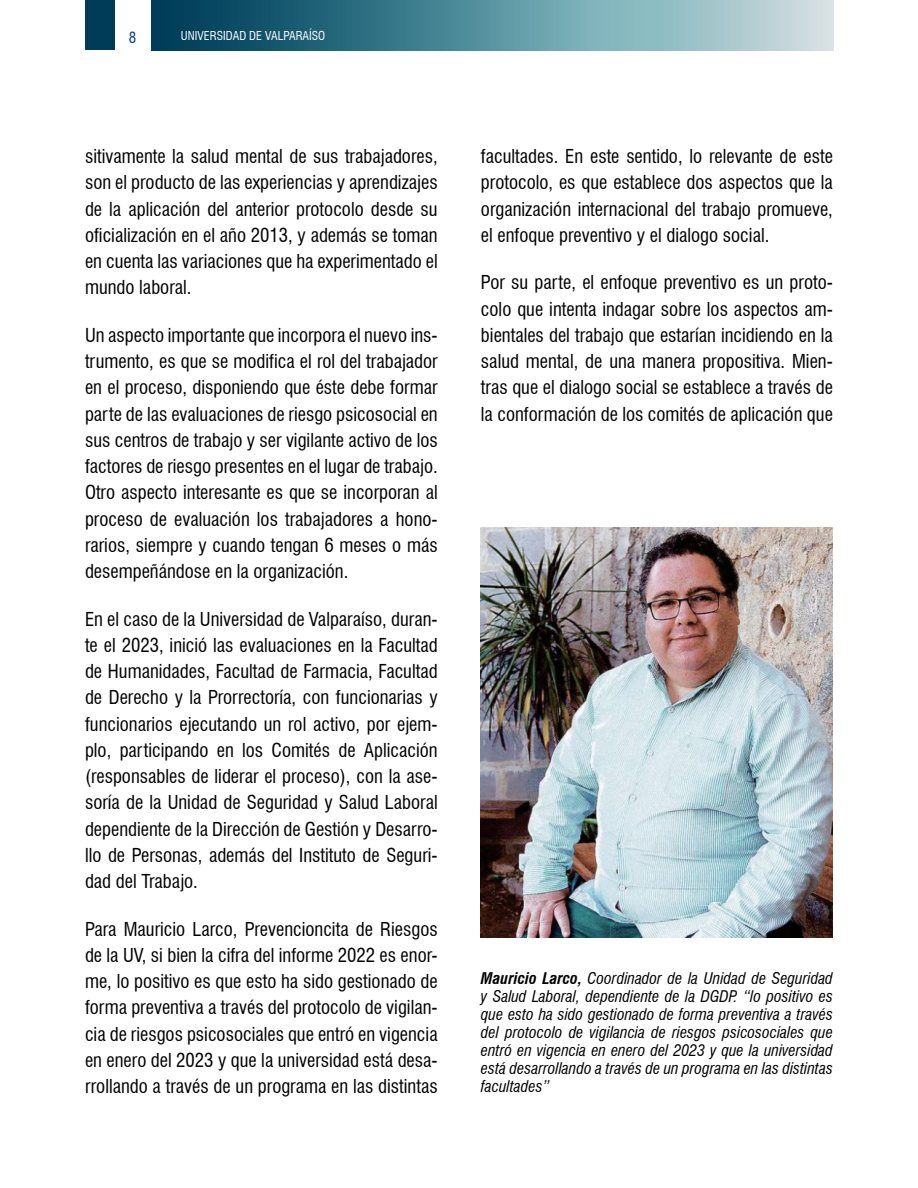
<style>
.page{position:relative;width:918px;height:1188px;background:#fff}
.page>*{position:absolute;margin:0;border:0;box-sizing:border-box;transform-origin:0 0}
.t1{font:condensed 18.75px/26.2px "Swiss 721 BT";color:#000;text-align:justify}
.t2{font:italic condensed 15.75px/18px "Swiss 721 BT";color:#000;text-align:justify}
.t3{font:condensed 15px "Swiss 721 BT";color:#023e84}
.t4{font:condensed 12px "Swiss 721 BT";color:#fff}
.s1{font-weight:700}
</style>
<div class="page">
<svg style="left:151px;top:0;width:683px;height:50px;background:#5d919e"></svg>
<div style="left:85px;top:0;width:48px;height:50px;background:#003c58"></div>
<div style="left:115px;top:0;width:35px;height:57px;background:#fff"></div>
<img style="left:481px;top:528px;width:352px;height:410px">
<p class="t3" style="left:129px;top:28px;width:9px">8</p>
<p class="t4" style="left:181px;top:29px;width:146px">UNIVERSIDAD DE VALPARAÍSO</p>
<p class="t1" style="left:85px;top:143px;width:354px">sitivamente la salud mental de sus trabajadores, son el producto de las experiencias y aprendizajes de la aplicación del anterior protocolo desde su oficialización en el año 2013, y además se toman en cuenta las variaciones que ha experimentado el mundo laboral.</p>
<p class="t1" style="left:85px;top:322px;width:354px">Un aspecto importante que incorpora el nuevo ins&shy;trumento, es que se modifica el rol del trabajador en el proceso, disponiendo que éste debe formar parte de las evaluaciones de riesgo psicosocial en sus centros de trabajo y ser vigilante activo de los factores de riesgo presentes en el lugar de trabajo.<br>Otro aspecto interesante es que se incorporan al proceso de evaluación los trabajadores a hono&shy;rarios, siempre y cuando tengan 6 meses o más desempeñándose en la organización.</p>
<p class="t1" style="left:85px;top:606px;width:354px">En el caso de la Universidad de Valparaíso, duran&shy;te el 2023, inició las evaluaciones en la Facultad de Humanidades, Facultad de Farmacia, Facultad de Derecho y la Prorrectoría, con funcionarias y funcionarios ejecutando un rol activo, por ejem&shy;plo, participando en los Comités de Aplicación (responsables de liderar el proceso), con la ase&shy;soría de la Unidad de Seguridad y Salud Laboral dependiente de la Dirección de Gestión y Desarro&shy;llo de Personas, además del Instituto de Seguri&shy;dad del Trabajo.</p>
<p class="t1" style="left:85px;top:916px;width:354px">Para Mauricio Larco, Prevencioncita de Riesgos de la UV, si bien la cifra del informe 2022 es enor&shy;me, lo positivo es que esto ha sido gestionado de forma preventiva a través del protocolo de vigilan&shy;cia de riesgos psicosociales que entró en vigencia en enero del 2023 y que la universidad está desa&shy;rrollando a través de un programa en las distintas</p>
<p class="t1" style="left:481px;top:143px;width:353px">facultades. En este sentido, lo relevante de este protocolo, es que establece dos aspectos que la organización internacional del trabajo promueve, el enfoque preventivo y el dialogo social.</p>
<p class="t1" style="left:481px;top:269px;width:354px">Por su parte, el enfoque preventivo es un proto&shy;colo que intenta indagar sobre los aspectos am&shy;bientales del trabajo que estarían incidiendo en la salud mental, de una manera propositiva. Mien&shy;tras que el dialogo social se establece a través de la conformación de los comités de aplicación que</p>
<p class="t2" style="left:481px;top:969px;width:354px"><span class="s1">Mauricio Larco,</span> Coordinador de la Unidad de Seguridad y Salud Laboral, dependiente de la DGDP. “lo positivo es que esto ha sido gestionado de forma preventiva a través del protocolo de vigilancia de riesgos psicosociales que entró en vigencia en enero del 2023 y que la universidad está desarrollando a través de un programa en las distintas facultades”</p>
</div>
